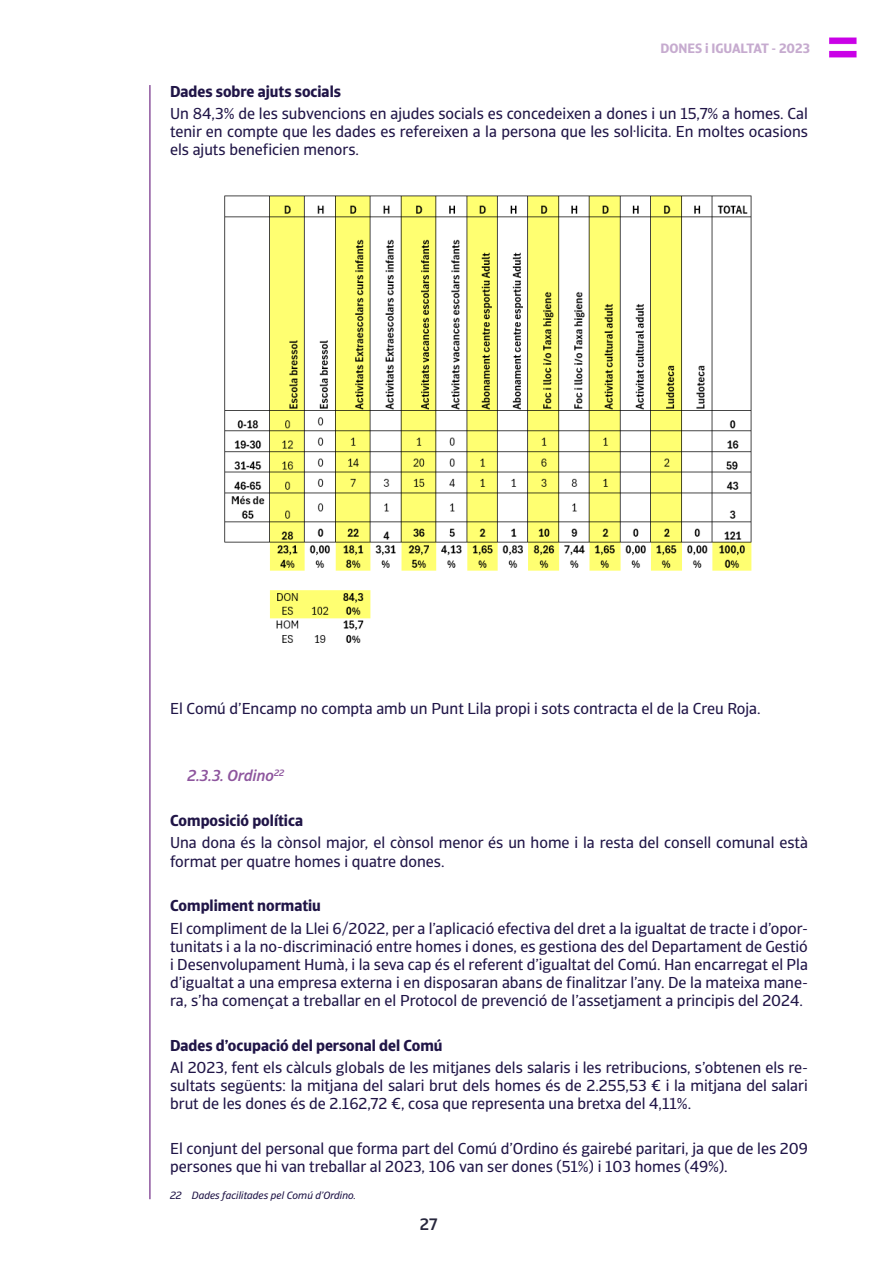
<style>
.page{position:relative;width:893px;height:1263px;background:#fff}
.page>*{position:absolute;margin:0;border:0;box-sizing:border-box;transform-origin:0 0}
.t1{font:500 16.5px "Catalana Sans";color:#27273d}
.t2{font:15.75px/18.1px "Catalana Sans";color:#201547;text-align:justify}
.t3{font:700 15.75px "Catalana Sans";color:#201547}
.t4{font:italic 500 15.75px "Catalana Sans";color:#8e569e}
.t5{font:700 13.5px "Catalana Sans";color:#c6abcf}
.t6{font:italic 10.5px "Catalana Sans";color:#201547}
</style>
<div class="page">
<img style="left:829px;top:37px;width:28px;height:21px">
<hr style="left:149px;top:85px;width:2px;height:1114px;background:#8e569e">
<img style="left:224px;top:195px;width:528px;height:448px">
<p class="t5" style="left:660px;top:40px;width:151px">DONES i IGUALTAT - 2023</p>
<p class="t3" style="left:170px;top:82px;width:172px">Dades sobre ajuts socials</p>
<p class="t2" style="left:170px;top:105px;width:639px">Un 84,3% de les subvencions en ajudes socials es concedeixen a dones i un 15,7% a homes. Cal tenir en compte que les dades es refereixen a la persona que les sol·licita. En moltes ocasions els ajuts beneficien menors.</p>
<p class="t2" style="left:170px;top:700px;width:592px">El Comú d’Encamp no compta amb un Punt Lila propi i sots contracta el de la Creu Roja.</p>
<p class="t4" style="left:188px;top:766px;width:98px">2.3.3. Ordino<sup>22</sup></p>
<p class="t3" style="left:170px;top:811px;width:134px">Composició política</p>
<p class="t2" style="left:170px;top:834px;width:639px">Una dona és la cònsol major, el cònsol menor és un home i la resta del consell comunal està format per quatre homes i quatre dones.</p>
<p class="t3" style="left:170px;top:896px;width:152px">Compliment normatiu</p>
<p class="t2" style="left:170px;top:919px;width:639px">El compliment de la Llei 6/2022, per a l’aplicació efectiva del dret a la igualtat de tracte i d’opor&shy;tunitats i a la no-discriminació entre homes i dones, es gestiona des del Departament de Gestió i Desenvolupament Humà, i la seva cap és el referent d’igualtat del Comú. Han encarregat el Pla d’igualtat a una empresa externa i en disposaran abans de finalitzar l’any. De la mateixa mane&shy;ra, s’ha començat a treballar en el Protocol de prevenció de l’assetjament a principis del 2024.</p>
<p class="t3" style="left:170px;top:1035px;width:274px">Dades d’ocupació del personal del Comú</p>
<p class="t2" style="left:170px;top:1059px;width:639px">Al 2023, fent els càlculs globals de les mitjanes dels salaris i les retribucions, s’obtenen els re&shy;sultats següents: la mitjana del salari brut dels homes és de 2.255,53 € i la mitjana del salari brut de les dones és de 2.162,72 €, cosa que representa una bretxa del 4,11%.</p>
<p class="t2" style="left:170px;top:1140px;width:639px">El conjunt del personal que forma part del Comú d’Ordino és gairebé paritari, ja que de les 209 persones que hi van treballar al 2023, 106 van ser dones (51%) i 103 homes (49%).</p>
<p class="t6" style="left:170px;top:1189px;width:188px">22 Dades facilitades pel Comú d’Ordino.</p>
<p class="t1" style="left:420px;top:1214px;width:19px">27</p>
</div>
